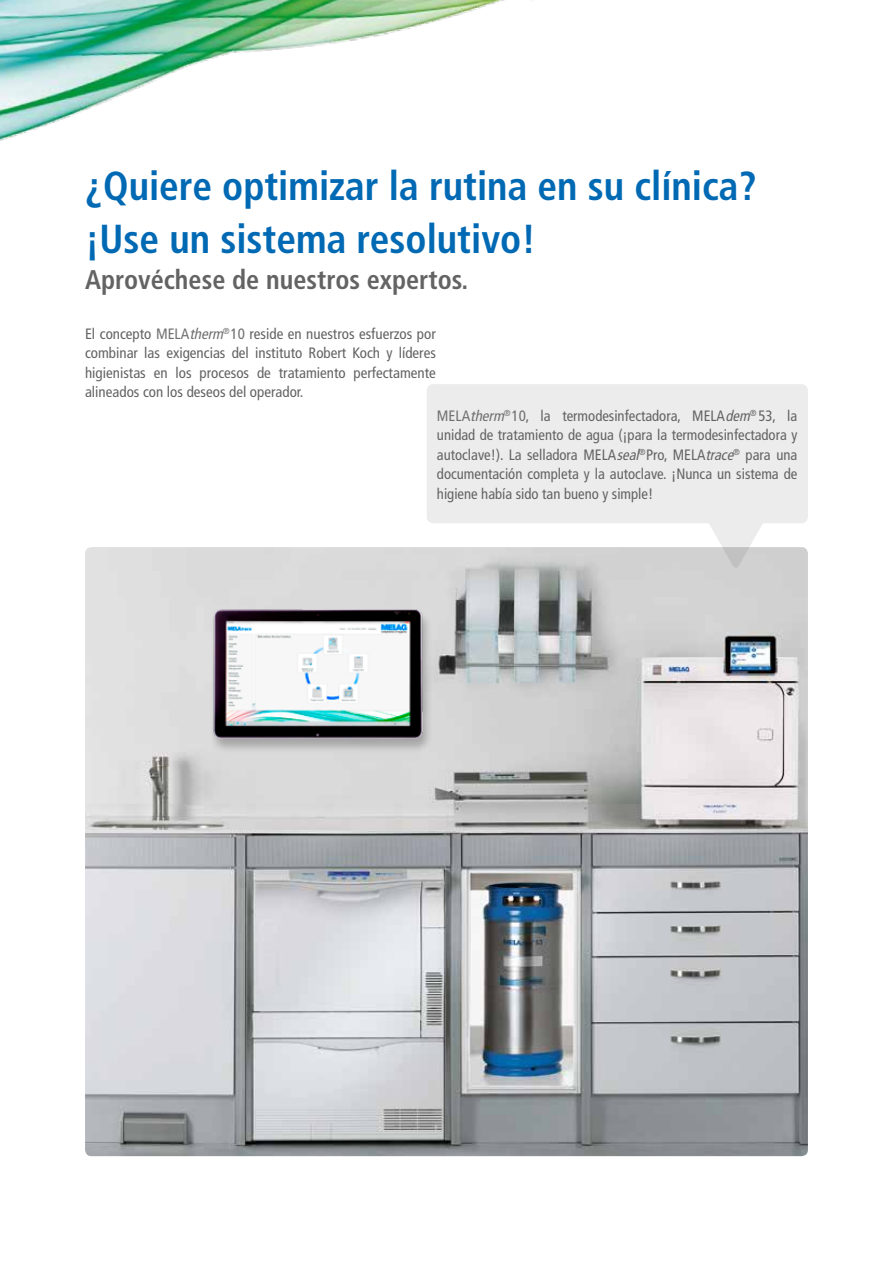
<style>
.page{position:relative;width:893px;height:1263px;background:#fff}
.page>*{position:absolute;margin:0;border:0;box-sizing:border-box;transform-origin:0 0}
.t1{font:700 condensed 40.5px/52.2px "Frutiger LT Std";color:#0069b4}
.t2{font:700 condensed 27px "Frutiger LT Std";color:#646363}
.t3{font:condensed 15px/19.5px "Frutiger LT Std";color:#646363;text-align:justify}
.s1{color:#706f6f}
.s2{font-style:italic;color:#706f6f}
.s3{font-style:italic}
</style>
<div class="page">
<img style="left:0;top:0;width:505px;height:141px">
<img style="left:85px;top:547px;width:723px;height:609px">
<svg style="left:427px;top:384px;width:381px;height:185px;background:#eaeaea"></svg>
<div style="left:209px;top:609px;width:225px;height:145px;background:#000;opacity:.25"></div>
<img style="left:208px;top:607px;width:220px;height:132px">
<h1 class="t1" style="left:85px;top:160px;width:673px">¿Quiere optimizar la rutina en su clínica? ¡Use un sistema resolutivo!</h1>
<h2 class="t2" style="left:85px;top:263px;width:385px">Aprovéchese de nuestros expertos.</h2>
<p class="t3" style="left:85px;top:324px;width:352px">El concepto <span class="s1">MELA</span><span class="s2">therm</span><sup>®</sup><span class="s1">10</span> reside en nuestros esfuerzos por combinar las exigencias del instituto Robert Koch y líderes higienistas en los procesos de tratamiento perfectamente alineados con los deseos del operador.</p>
<p class="t3" style="left:437px;top:406px;width:362px"><span class="s1">MELA</span><span class="s2">therm</span><sup>®</sup><span class="s1">10</span>, la termodesinfectadora, MELA<span class="s3">dem</span><sup>®</sup> 53, la unidad de tratamiento de agua (¡para la termodesinfectadora y autoclave!). La selladora MELA<span class="s3">seal</span><sup>®</sup>Pro, MELA<span class="s3">trace</span><sup>®</sup> para una documentación completa y la autoclave. ¡Nunca un sistema de higiene había sido tan bueno y simple!</p>
</div>
